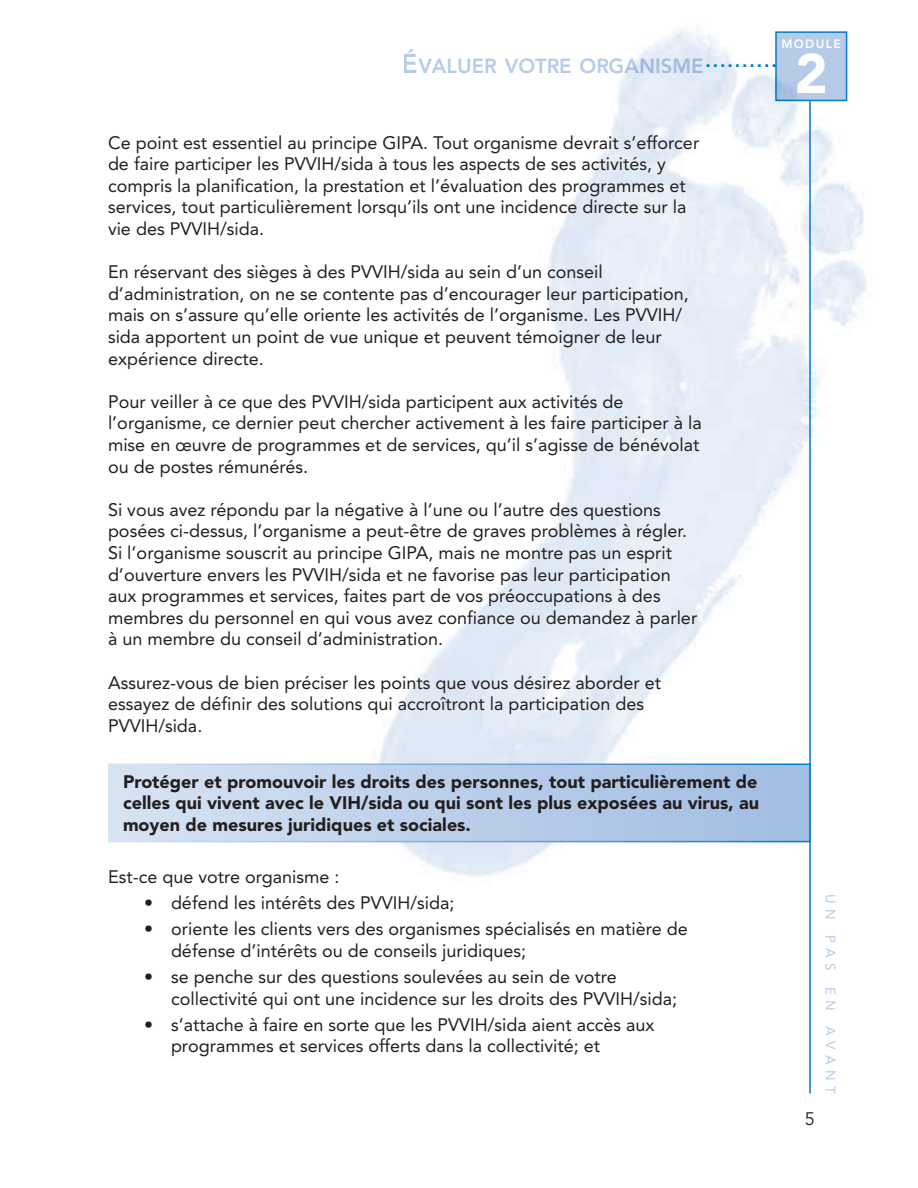
<style>
.page{position:relative;width:918px;height:1188px;background:#fff}
.page>*{position:absolute;margin:0;border:0;box-sizing:border-box;transform-origin:0 0}
.t1{font:900 55.5px "Avenir LT Std";color:#fff}
.t2{font:800 20.25px "Avenir LT Std";color:#b6cbe8}
.t3{font:700 19.35px "Arial";color:#007cc2}
.t4{font:18px/21.6px "Avenir LT Std";color:#231f20}
.t5{font:900 18px/21.6px "Avenir LT Std";color:#231f20;text-align:justify}
.t6{font:18px "Avenir LT Std";color:#231f20}
.t7{font:13.5px "Avenir LT Std";letter-spacing:.4em;color:#b6cbe8}
.t8{font:800 12px "Avenir LT Std";letter-spacing:.12em;color:#fff}
.s1{font-size:27px}
</style>
<div class="page">
<hr style="left:809px;top:101px;width:2px;height:992px;background:#007cc2">
<div style="left:775px;top:31px;width:72px;height:70px;background:#b6cbe8;border:2px solid #007cc2"></div>
<svg style="left:108px;top:763px;width:703px;height:80px;background:#b9cee9"></svg>
<p class="t8" style="left:781px;top:37px;width:61px">MODULE</p>
<h1 class="t1" style="left:795px;top:43px;width:34px">2</h1>
<p class="t2" style="left:402px;top:54px;width:303px"><span class="s1">É</span>VALUER VOTRE ORGANISME</p>
<p class="t3" style="left:706px;top:49px;width:73px">..........</p>
<p class="t4" style="left:108px;top:132px;width:593px">Ce point est essentiel au principe GIPA. Tout organisme devrait s’efforcer de faire participer les PVVIH/sida à tous les aspects de ses activités, y compris la planification, la prestation et l’évaluation des programmes et services, tout particulièrement lorsqu’ils ont une incidence directe sur la vie des PVVIH/sida.</p>
<p class="t4" style="left:108px;top:261px;width:582px">En réservant des sièges à des PVVIH/sida au sein d’un conseil d’administration, on ne se contente pas d’encourager leur participation, mais on s’assure qu’elle oriente les activités de l’organisme. Les PVVIH/ sida apportent un point de vue unique et peuvent témoigner de leur expérience directe.</p>
<p class="t4" style="left:108px;top:391px;width:595px">Pour veiller à ce que des PVVIH/sida participent aux activités de l’organisme, ce dernier peut chercher activement à les faire participer à la mise en œuvre de programmes et de services, qu’il s’agisse de bénévolat ou de postes rémunérés.</p>
<p class="t4" style="left:108px;top:499px;width:591px">Si vous avez répondu par la négative à l’une ou l’autre des questions posées ci-dessus, l’organisme a peut-être de graves problèmes à régler.<br>Si l’organisme souscrit au principe GIPA, mais ne montre pas un esprit d’ouverture envers les PVVIH/sida et ne favorise pas leur participation aux programmes et services, faites part de vos préoccupations à des membres du personnel en qui vous avez confiance ou demandez à parler à un membre du conseil d’administration.</p>
<p class="t4" style="left:108px;top:672px;width:555px">Assurez-vous de bien préciser les points que vous désirez aborder et essayez de définir des solutions qui accroîtront la participation des<br>PVVIH/sida.</p>
<p class="t5" style="left:123px;top:771px;width:638px">Protéger et promouvoir les droits des personnes, tout particulièrement de celles qui vivent avec le VIH/sida ou qui sont les plus exposées au virus, au moyen de mesures juridiques et sociales.</p>
<p class="t4" style="left:108px;top:866px;width:233px">Est-ce que votre organisme :</p>
<p class="t4" style="left:144px;top:892px;width:312px">• défend les intérêts des PVVIH/sida;</p>
<p class="t4" style="left:171px;top:918px;width:518px;text-indent:-27px">• oriente les clients vers des organismes spécialisés en matière de défense d’intérêts ou de conseils juridiques;</p>
<p class="t4" style="left:171px;top:966px;width:508px;text-indent:-27px">• se penche sur des questions soulevées au sein de votre collectivité qui ont une incidence sur les droits des PVVIH/sida;</p>
<p class="t4" style="left:171px;top:1014px;width:485px;text-indent:-27px">• s’attache à faire en sorte que les PVVIH/sida aient accès aux programmes et services offerts dans la collectivité; et</p>
<p class="t6" style="left:805px;top:1108px;width:12px">5</p>
<p class="t7" style="left:838px;top:894px;width:201px;rotate:90deg">UN PAS EN AVANT</p>
</div>
